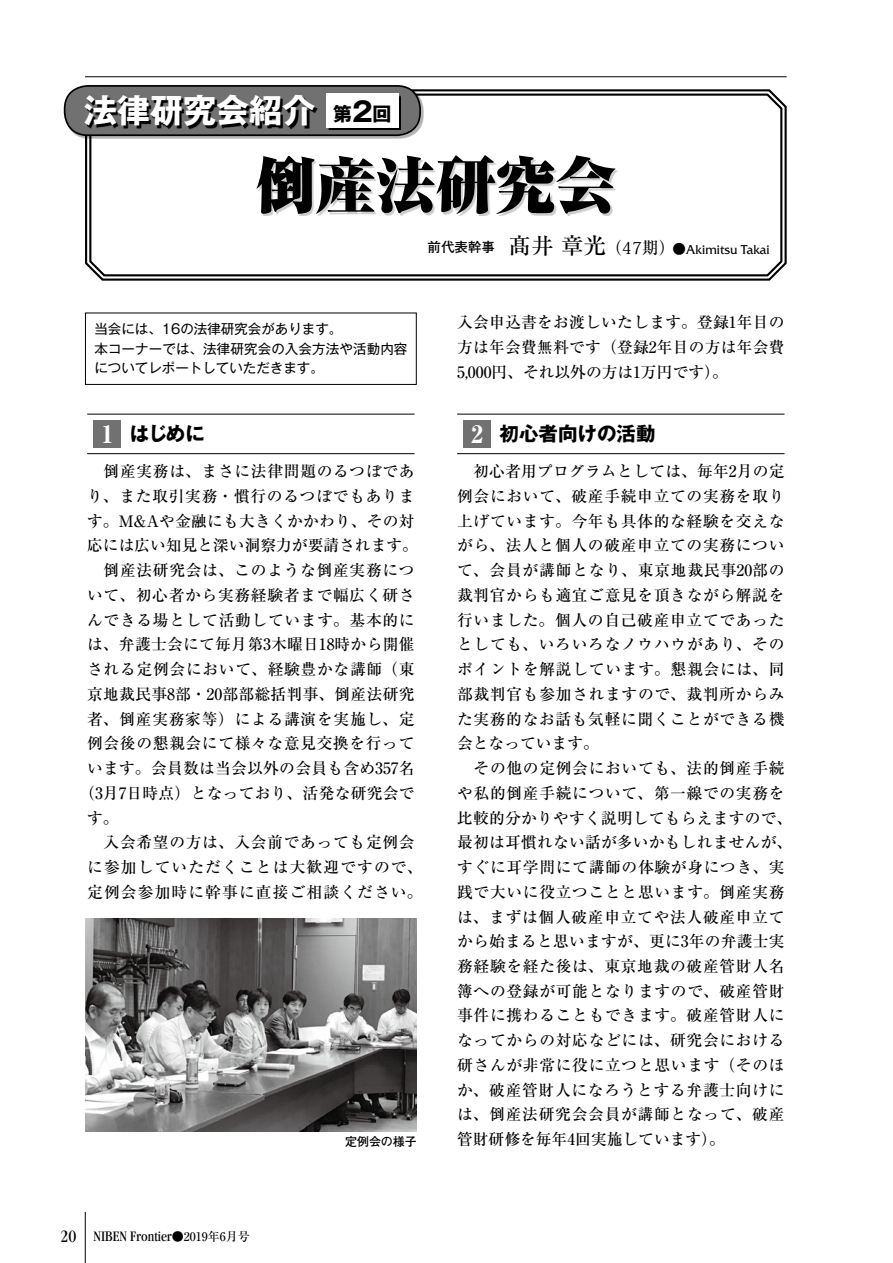
<style>
.page{position:relative;width:893px;height:1263px;background:#fff}
.page>*{position:absolute;margin:0;border:0;box-sizing:border-box;transform-origin:0 0}
.t1{font:900 60px "Ryumin Pro";color:#000}
.t2{font:700 33px "Gothic MB101 Pro";color:#fff}
.t3{font:700 19.5px "Gothic MB101 Pro";color:#000}
.t4{font:500 15.75px/24.8px "Ryumin Pro";letter-spacing:.045em;color:#000;text-align:justify}
.t5{font:500 15.75px "Ryumin Pro";letter-spacing:.02em;color:#000}
.t6{font:500 15.75px "Ryumin Pro";letter-spacing:.07em;color:#000}
.t7{font:500 15.75px "Ryumin Pro";letter-spacing:.015em;color:#000}
.t8{font:500 15.75px "Ryumin Pro";color:#000}
.t9{font:condensed 15px "Garamond";color:#000}
.t10{font:13.5px/19.5px "Gothic MB101 Pro";color:#000}
.t11{font:13.5px "Friz Quadrata";color:#000}
.t12{font:700 12px "Futo Go B101 Pro";color:#000}
.s1{font-size:18.9px;color:#000}
.s2{font-size:27px;color:#000}
.s3{font-family:"Futo Go B101 Pro";font-weight:700}
.s4{font-family:"Ryumin Pro";font-weight:500;font-size:22.5px}
.s5{font-family:"Ryumin Pro";font-weight:500;font-size:16.5px}
.s6{font-family:"Koz Min Pro";font-size:16.5px}
.s7{font-family:"Ryumin Pro";font-weight:800;font-size:24px;color:#fff}
.s8{font-size:18px}
.s9{font-family:"Ryumin Pro";font-weight:500;font-stretch:normal;font-size:12px}
</style>
<div class="page">
<hr style="left:85px;top:1212px;width:1px;height:51px;background:#000">
<svg style="left:83px;top:89px;width:704px;height:192px"></svg>
<svg style="left:88px;top:92px;width:695px;height:185px"></svg>
<hr style="left:87px;top:414px;width:328px;height:1px;background:#000">
<hr style="left:87px;top:453px;width:328px;height:1px;background:#000">
<div style="left:94px;top:420px;width:27px;height:28px;background:#727171"></div>
<hr style="left:457px;top:414px;width:327px;height:1px;background:#000">
<hr style="left:457px;top:453px;width:327px;height:1px;background:#000">
<div style="left:463px;top:420px;width:28px;height:28px;background:#727171"></div>
<hr style="left:85px;top:77px;width:702px;height:1px;background:#000">
<div style="left:258px;top:157px;width:360px;height:59px;background:#000;opacity:.2"></div>
<div style="left:85px;top:313px;width:332px;height:72px;border:1px solid #000"></div>
<div style="left:66px;top:87px;width:357px;height:51px;background:#000;opacity:.3"></div>
<div style="left:65px;top:86px;width:355px;height:49px;background:#727171;border-radius:23px"></div>
<div style="left:64px;top:85px;width:357px;height:51px;border:2px solid #000;border-radius:23px"></div>
<svg style="left:87px;top:96px;width:314px;height:34px"></svg>
<div style="left:326px;top:94px;width:72px;height:34px;background:#fff"></div>
<img style="left:85px;top:918px;width:332px;height:213px">
<h2 class="t2" style="left:84px;top:83px;width:309px">法律研究会紹介 <span class="s1">第</span><span class="s2">2</span><span class="s1">回</span></h2>
<h1 class="t1" style="left:256px;top:138px;width:362px">倒産法研究会</h1>
<p class="t11" style="left:428px;top:242px;width:343px"><span class="s3">前代表幹事　</span><span class="s4">髙井 章光</span> <span class="s5">（</span><span class="s6">47</span><span class="s5">期）</span><span class="s3">●</span>Akimitsu Takai</p>
<p class="t10" style="left:94px;top:318px;width:315px">当会には、16の法律研究会があります。<br>本コーナーでは、法律研究会の入会方法や活動内容についてレポートしていただきます。</p>
<p class="t3" style="left:101px;top:418px;width:105px"><span class="s7">1</span> はじめに</p>
<p class="t4" style="left:87px;top:458px;width:329px">　倒産実務は、まさに法律問題のるつぼであ</p>
<p class="t4" style="left:87px;top:482px;width:329px">り、また取引実務・慣行のるつぼでもありま</p>
<p class="t7" style="left:87px;top:508px;width:329px">す。M&amp;Aや金融にも大きくかかわり、その対</p>
<p class="t8" style="left:87px;top:533px;width:332px">応には広い知見と深い洞察力が要請されます。</p>
<p class="t4" style="left:87px;top:557px;width:329px">　倒産法研究会は、このような倒産実務につ</p>
<p class="t4" style="left:87px;top:581px;width:329px">いて、初心者から実務経験者まで幅広く研さ</p>
<p class="t4" style="left:87px;top:606px;width:329px">んできる場として活動しています。基本的に</p>
<p class="t5" style="left:87px;top:632px;width:329px">は、弁護士会にて毎月第3木曜日18時から開催</p>
<p class="t4" style="left:87px;top:656px;width:329px">される定例会において、経験豊かな講師（東</p>
<p class="t5" style="left:87px;top:681px;width:329px">京地裁民事8部・20部部総括判事、倒産法研究</p>
<p class="t4" style="left:87px;top:705px;width:329px">者、倒産実務家等）による講演を実施し、定</p>
<p class="t4" style="left:87px;top:730px;width:329px">例会後の懇親会にて様々な意見交換を行って</p>
<p class="t5" style="left:87px;top:756px;width:329px">います。会員数は当会以外の会員も含め357名</p>
<p class="t5" style="left:79px;top:780px;width:337px">（3月7日時点）となっており、活発な研究会で</p>
<p class="t4" style="left:87px;top:804px;width:33px">す。</p>
<p class="t4" style="left:87px;top:829px;width:329px">　入会希望の方は、入会前であっても定例会</p>
<p class="t6" style="left:87px;top:855px;width:337px">に参加していただくことは大歓迎ですので、</p>
<p class="t6" style="left:87px;top:879px;width:337px">定例会参加時に幹事に直接ご相談ください。</p>
<p class="t9" style="left:61px;top:1228px;width:191px"><span class="s8">20</span> NIBEN Frontier<span class="s9">●2019年6月号</span></p>
<p class="t12" style="left:345px;top:1132px;width:73px">定例会の様子</p>
<p class="t4" style="left:457px;top:309px;width:329px">入会申込書をお渡しいたします。登録1年目の方は年会費無料です（登録2年目の方は年会費5,000円、それ以外の方は1万円です）。</p>
<p class="t3" style="left:471px;top:418px;width:186px"><span class="s7">2</span> 初心者向けの活動</p>
<p class="t4" style="left:457px;top:458px;width:337px;text-align:left">　初心者用プログラムとしては、毎年2月の定例会において、破産手続申立ての実務を取り上げています。今年も具体的な経験を交えながら、法人と個人の破産申立ての実務について、会員が講師となり、東京地裁民事20部の裁判官からも適宜ご意見を頂きながら解説を行いました。個人の自己破産申立てであったとしても、いろいろなノウハウがあり、そのポイントを解説しています。懇親会には、同部裁判官も参加されますので、裁判所からみた実務的なお話も気軽に聞くことができる機会となっています。<br>　その他の定例会においても、法的倒産手続や私的倒産手続について、第一線での実務を比較的分かりやすく説明してもらえますので、最初は耳慣れない話が多いかもしれませんが、すぐに耳学問にて講師の体験が身につき、実践で大いに役立つことと思います。倒産実務は、まずは個人破産申立てや法人破産申立てから始まると思いますが、更に3年の弁護士実務経験を経た後は、東京地裁の破産管財人名簿への登録が可能となりますので、破産管財事件に携わることもできます。破産管財人になってからの対応などには、研究会における研さんが非常に役に立つと思います（そのほか、破産管財人になろうとする弁護士向けには、倒産法研究会会員が講師となって、破産管財研修を毎年4回実施しています）。</p>
</div>
